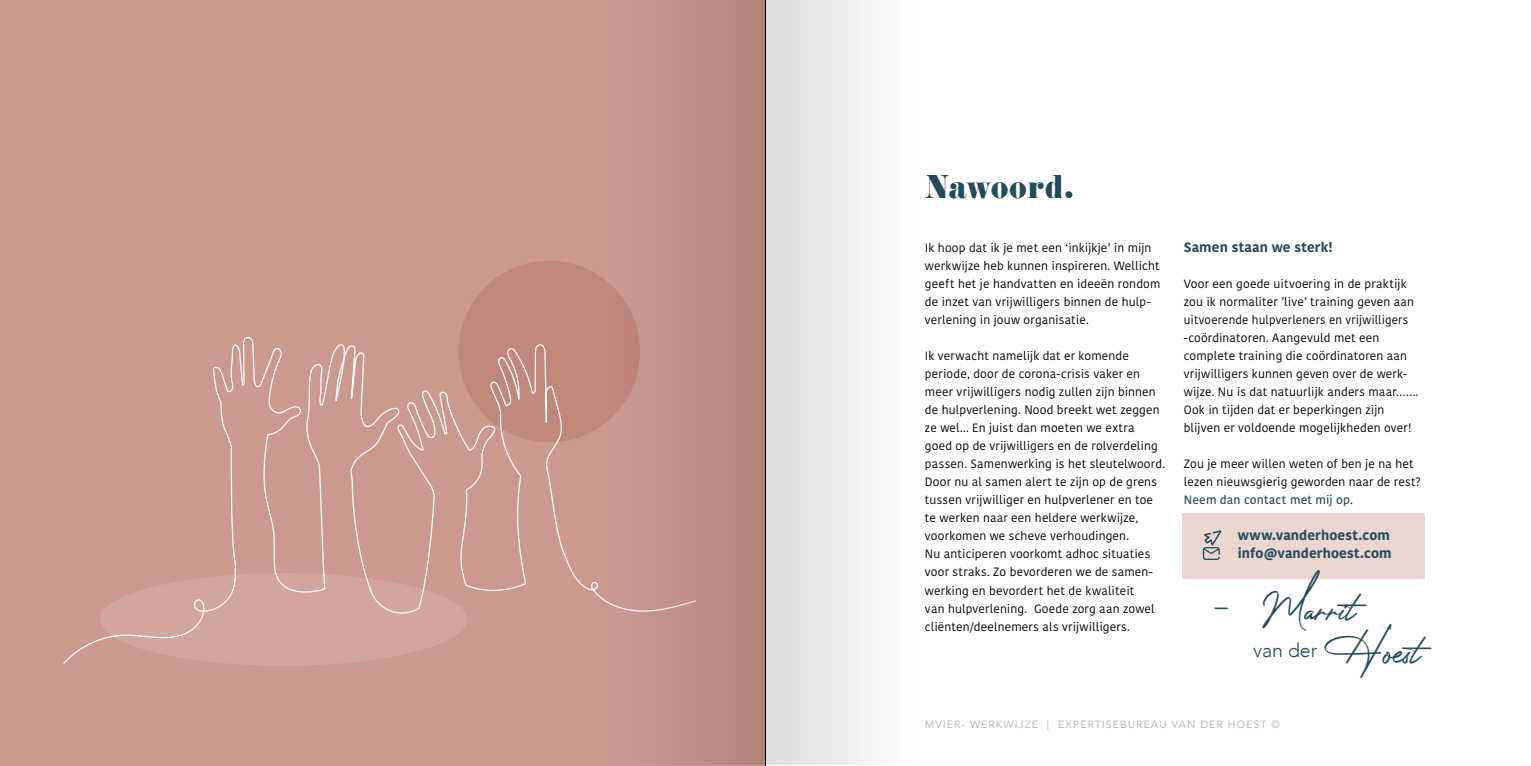
<style>
.page{position:relative;width:1531px;height:766px;background:#fff}
.page>*{position:absolute;margin:0;border:0;box-sizing:border-box;transform-origin:0 0}
.t1{font:44.1px/42.9px "Photograph Signature";color:#244b5a}
.t2{font:34.5px "Didoni URWD";letter-spacing:-.005em;color:#244b5a}
.t3{font:300 19.5px "Avenir";color:#244b5a}
.t4{font:700 13.5px/18px "Kohinoor Bangla";letter-spacing:.01em;color:#244b5a}
.t5{font:12px/18px "Kohinoor Bangla";letter-spacing:.01em;color:#000}
.t6{font:10.5px "Avenir";letter-spacing:.1em;color:#bab9b0}
.s1{font-weight:500;color:#244b5a}
</style>
<div class="page">
<div style="left:1182px;top:513px;width:242px;height:65px;background:#ebd6d2"></div>
<div style="left:0;top:0;width:765px;height:765px;background:#cc998f"></div>
<svg style="left:63px;top:0;width:634px;height:664px"></svg>
<svg style="left:1203px;top:530px;width:19px;height:30px"></svg>
<div style="left:766px;top:1px;width:179px;height:764px;background:linear-gradient(to right,#dddddc,#fff)"></div>
<div style="left:586px;top:1px;width:179px;height:764px;background:linear-gradient(to bottom,#c09086,#c09087)"></div>
<hr style="left:765px;top:0;width:1px;height:765px;background:#000">
<h2 class="t2" style="left:925px;top:166px;width:151px">Nawoord.</h2>
<p class="t5" style="left:925px;top:239px;width:237px">Ik hoop dat ik je met een ‘inkijkje’ in mijn werkwijze heb kunnen inspireren. Wellicht geeft het je handvatten en ideeën rondom de inzet van vrijwilligers binnen de hulp&shy;verlening in jouw organisatie.</p>
<p class="t5" style="left:925px;top:347px;width:241px">Ik verwacht namelijk dat er komende periode, door de corona-crisis vaker en meer vrijwilligers nodig zullen zijn binnen de hulpverlening. Nood breekt wet zeggen ze wel... En juist dan moeten we extra<br>goed op de vrijwilligers en de rolverdeling passen. Samenwerking is het sleutelwoord.<br>Door nu al samen alert te zijn op de grens tussen vrijwilliger en hulpverlener en toe te werken naar een heldere werkwijze, voorkomen we scheve verhoudingen.<br>Nu anticiperen voorkomt adhoc situaties voor straks. Zo bevorderen we de samen&shy;werking en bevordert het de kwaliteit<br>van hulpverlening. Goede zorg aan zowel cliënten/deelnemers als vrijwilligers.</p>
<p class="t4" style="left:1184px;top:238px;width:150px">Samen staan we sterk!</p>
<p class="t5" style="left:1184px;top:275px;width:236px">Voor een goede uitvoering in de praktijk zou ik normaliter ’live’ training geven aan uitvoerende hulpverleners en vrijwilligers -coördinatoren. Aangevuld met een complete training die coördinatoren aan vrijwilligers kunnen geven over de werk&shy;wijze. Nu is dat natuurlijk anders maar…….<br>Ook in tijden dat er beperkingen zijn blijven er voldoende mogelijkheden over!</p>
<p class="t5" style="left:1184px;top:455px;width:238px">Zou je meer willen weten of ben je na het lezen nieuwsgierig geworden naar de rest?<br><span class="s1">Neem dan contact met mij op</span>.</p>
<p class="t4" style="left:1238px;top:526px;width:155px">www.vanderhoest.com info@vanderhoest.com</p>
<h1 class="t1" style="left:1325px;top:586px;width:98px;text-indent:-113px">- Marrit<br>Hoest</h1>
<h3 class="t3" style="left:1253px;top:638px;width:66px">van der</h3>
<p class="t6" style="left:925px;top:715px;width:357px">MVIER- WERKWIJZE | EXPERTISEBUREAU VAN DER HOEST ©</p>
</div>
